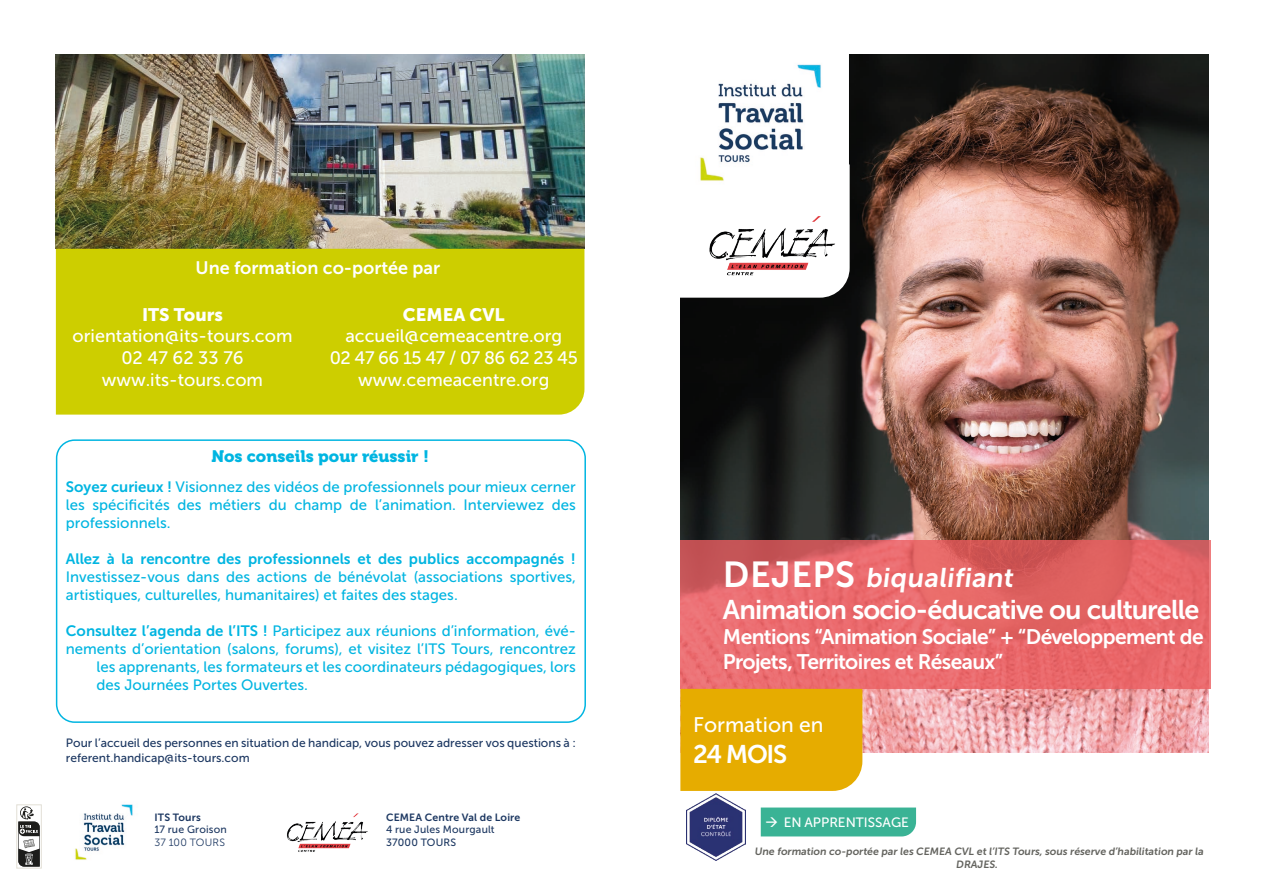
<style>
.page{position:relative;width:1263px;height:893px;background:#fff}
.page>*{position:absolute;margin:0;border:0;box-sizing:border-box;transform-origin:0 0}
.t1{font:27px "Museo Sans 700";letter-spacing:-.03em;color:#fff}
.t2{font:25.5px "Museo Sans 700";letter-spacing:-.05em;color:#fff}
.t3{font:21px/25.2px "Museo Sans 700";letter-spacing:-.03em;color:#fff}
.t4{font:21px "Museo Sans 500";color:#fff}
.t5{font:18px "Museo Sans 500";color:#fff}
.t6{font:18px "Museo Sans 700";color:#fff}
.t7{font:18px "Museo Sans 500";letter-spacing:-.025em;color:#fff}
.t8{font:18px "Museo Sans 900";color:#fff}
.t9{font:16.5px "Museo 900";color:#00b5e1}
.t10{font:15px/18px "Museo Sans 500";color:#00b5e1;text-align:justify}
.t11{font:13.5px "Museo Sans 500";color:#fff}
.t12{font:12px "Museo Sans 500";color:#1c3761}
.t13{font:10.5px/12.6px "Museo Sans 700";color:#63635e;text-align:center}
.t14{font:10.5px "Museo Sans 500";letter-spacing:.02em;color:#1c3761}
.t15{font:10.5px "Museo Sans 700";letter-spacing:.015em;color:#1c3761}
.t16{font:10.5px "Museo Sans 300";letter-spacing:.02em;color:#1c3761}
.s1{font-family:"Museo Sans 700"}
.s2{font-size:36px}
</style>
<div class="page">
<img style="left:680px;top:54px;width:529px;height:699px">
<svg style="left:680px;top:540px;width:530px;height:149px;background:#e46668"></svg>
<div style="left:680px;top:689px;width:182px;height:102px;background:#e6ac00"></div>
<svg style="left:680px;top:164px;width:170px;height:134px"></svg>
<img style="left:708px;top:215px;width:128px;height:61px">
<img style="left:287px;top:813px;width:81px;height:39px">
<img style="left:56px;top:54px;width:528px;height:195px">
<div style="left:56px;top:249px;width:528px;height:166px;background:#cdce00"></div>
<div style="left:56px;top:439px;width:530px;height:284px;border:2px solid #00b5e1;border-radius:18px"></div>
<img style="left:75px;top:804px;width:58px;height:56px">
<img style="left:686px;top:793px;width:59px;height:67px">
<div style="left:761px;top:807px;width:155px;height:29px;background:#3ab395"></div>
<img style="left:680px;top:54px;width:169px;height:156px">
<svg style="left:19px;top:807px;width:21px;height:59px"></svg>
<div style="left:17px;top:805px;width:25px;height:63px;border:1px solid #e2dfd6"></div>
<p class="t6" style="left:196px;top:258px;width:246px">Une formation co-portée par</p>
<p class="t8" style="left:142px;top:304px;width:82px">ITS Tours</p>
<p class="t5" style="left:73px;top:326px;width:221px">orientation@its-tours.com</p>
<p class="t5" style="left:121px;top:348px;width:124px">02 47 62 33 76</p>
<p class="t5" style="left:102px;top:369px;width:163px">www.its-tours.com</p>
<p class="t8" style="left:403px;top:304px;width:103px">CEMEA CVL</p>
<p class="t5" style="left:345px;top:326px;width:218px">accueil@cemeacentre.org</p>
<p class="t7" style="left:330px;top:348px;width:250px">02 47 66 15 47 / 07 86 62 23 45</p>
<p class="t5" style="left:358px;top:369px;width:193px">www.cemeacentre.org</p>
<p class="t9" style="left:211px;top:447px;width:219px">Nos conseils pour réussir !</p>
<p class="t10" style="left:66px;top:478px;width:512px"><span class="s1">Soyez curieux !</span> Visionnez des vidéos de professionnels pour mieux cerner les spécificités des métiers du champ de l’animation. Interviewez des professionnels.</p>
<p class="t10" style="left:66px;top:550px;width:511px"><span class="s1">Allez à la rencontre des professionnels et des publics accompagnés !<br></span>Investissez-vous dans des actions de bénévolat (associations sportives, artistiques, culturelles, humanitaires) et faites des stages.</p>
<p class="t10" style="left:66px;top:622px;width:512px"><span class="s1">Consultez l’agenda de l’ITS !</span> Participez aux réunions d’information, évé-</p>
<p class="t10" style="left:66px;top:640px;width:512px">nements d’orientation (salons, forums), et visitez l’ITS Tours, rencontrez</p>
<p class="t10" style="left:97px;top:658px;width:481px">les apprenants, les formateurs et les coordinateurs pédagogiques, lors</p>
<p class="t10" style="left:97px;top:676px;width:213px">des Journées Portes Ouvertes.</p>
<p class="t12" style="left:66px;top:736px;width:512px">Pour l’accueil des personnes en situation de handicap, vous pouvez adresser vos questions à :</p>
<p class="t12" style="left:66px;top:751px;width:185px">referent.handicap@its-tours.com</p>
<p class="t15" style="left:154px;top:811px;width:48px">ITS Tours</p>
<p class="t14" style="left:154px;top:824px;width:74px">17 rue Groison</p>
<p class="t16" style="left:154px;top:837px;width:72px">37 100 TOURS</p>
<p class="t15" style="left:386px;top:811px;width:136px">CEMEA Centre Val de Loire</p>
<p class="t14" style="left:386px;top:824px;width:110px">4 rue Jules Mourgault</p>
<p class="t14" style="left:386px;top:836px;width:72px">37000 TOURS</p>
<p class="t1" style="left:723px;top:562px;width:295px"><span class="s2">DEJEPS</span> biqualifiant</p>
<p class="t1" style="left:723px;top:595px;width:478px">Animation socio-éducative ou culturelle</p>
<p class="t3" style="left:723px;top:624px;width:482px">Mentions “Animation Sociale” + “Développement de<br>Projets, Territoires et Réseaux”</p>
<p class="t4" style="left:693px;top:714px;width:132px">Formation en</p>
<p class="t2" style="left:693px;top:740px;width:96px">24 MOIS</p>
<p class="t11" style="left:765px;top:815px;width:146px">→ EN APPRENTISSAGE</p>
<p class="t13" style="left:754px;top:845px;width:452px">Une formation co-portée par les CEMEA CVL et l’ITS Tours, sous réserve d’habilitation par la<br>DRAJES.</p>
</div>
